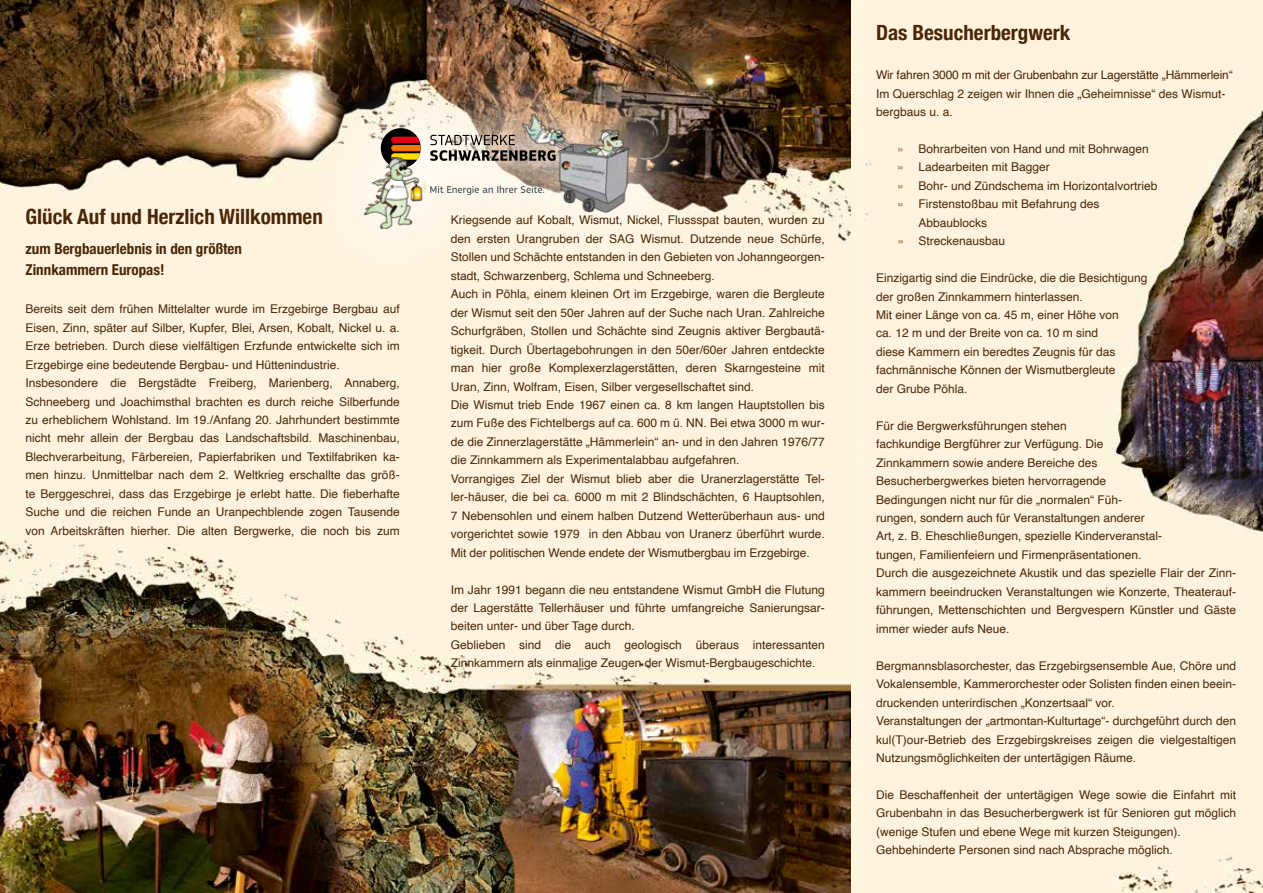
<style>
.page{position:relative;width:1263px;height:893px;background:#fff}
.page>*{position:absolute;margin:0;border:0;box-sizing:border-box;transform-origin:0 0}
.t1{font:700 condensed 21px "Helvetica Neue";color:#4a2707}
.t2{font:700 condensed 15px/21px "Helvetica Neue";color:#4a2707}
.t3{font:12px/18.5px "Helvetica";color:#4a2707}
.s1{color:#9c723a}
</style>
<div class="page">
<div style="left:850px;top:0;width:413px;height:893px;background:#fff3e0"></div>
<img style="left:865px;top:110px;width:398px;height:783px">
<img style="left:0;top:0;width:850px;height:893px">
<div style="left:309px;top:57px;width:394px;height:228px;background:#fff;opacity:.75"></div>
<img style="left:517px;top:111px;width:126px;height:102px">
<svg style="left:430px;top:135px;width:126px;height:26px;background:#978e84"></svg>
<div style="left:381px;top:128px;width:40px;height:40px;background:#000;border-radius:50%"></div>
<svg style="left:392px;top:137px;width:29px;height:21px"></svg>
<svg style="left:430px;top:186px;width:114px;height:9px"></svg>
<img style="left:364px;top:158px;width:61px;height:71px">
<h1 class="t1" style="left:26px;top:199px;width:299px">Glück Auf und Herzlich Willkommen</h1>
<p class="t2" style="left:26px;top:237px;width:218px">zum Bergbauerlebnis in den größten<br>Zinnkammern Europas!</p>
<p class="t3" style="left:26px;top:300px;width:376px">Bereits seit dem frühen Mittelalter wurde im Erzgebirge Bergbau auf Eisen, Zinn, später auf Silber, Kupfer, Blei, Arsen, Kobalt, Nickel u. a.<br>Erze betrieben. Durch diese vielfältigen Erzfunde entwickelte sich im Erzgebirge eine bedeutende Bergbau- und Hüttenindustrie.<br>Insbesondere die Bergstädte Freiberg, Marienberg, Annaberg, Schneeberg und Joachimsthal brachten es durch reiche Silberfunde zu erheblichem Wohlstand. Im 19./Anfang 20. Jahrhundert bestimmte nicht mehr allein der Bergbau das Landschaftsbild. Maschinenbau, Blechverarbeitung, Färbereien, Papierfabriken und Textilfabriken ka&shy;men hinzu. Unmittelbar nach dem 2. Weltkrieg erschallte das größ&shy;te Berggeschrei, dass das Erzgebirge je erlebt hatte. Die fieberhafte Suche und die reichen Funde an Uranpechblende zogen Tausende von Arbeitskräften hierher. Die alten Bergwerke, die noch bis zum</p>
<p class="t3" style="left:451px;top:211px;width:376px">Kriegsende auf Kobalt, Wismut, Nickel, Flussspat bauten, wurden zu den ersten Urangruben der SAG Wismut. Dutzende neue Schürfe, Stollen und Schächte entstanden in den Gebieten von Johanngeorgen&shy;stadt, Schwarzenberg, Schlema und Schneeberg.<br>Auch in Pöhla, einem kleinen Ort im Erzgebirge, waren die Bergleute der Wismut seit den 50er Jahren auf der Suche nach Uran. Zahlreiche Schurfgräben, Stollen und Schächte sind Zeugnis aktiver Bergbautä&shy;tigkeit. Durch Übertagebohrungen in den 50er/60er Jahren entdeckte man hier große Komplexerzlagerstätten, deren Skarngesteine mit Uran, Zinn, Wolfram, Eisen, Silber vergesellschaftet sind.<br>Die Wismut trieb Ende 1967 einen ca. 8 km langen Hauptstollen bis zum Fuße des Fichtelbergs auf ca. 600 m ü. NN. Bei etwa 3000 m wur&shy;de die Zinnerzlagerstätte „Hämmerlein“ an- und in den Jahren 1976/77 die Zinnkammern als Experimentalabbau aufgefahren.<br>Vorrangiges Ziel der Wismut blieb aber die Uranerzlagerstätte Tel&shy;ler-häuser, die bei ca. 6000 m mit 2 Blindschächten, 6 Hauptsohlen, 7 Nebensohlen und einem halben Dutzend Wetterüberhaun aus- und vorgerichtet sowie 1979 in den Abbau von Uranerz überführt wurde.<br>Mit der politischen Wende endete der Wismutbergbau im Erzgebirge.</p>
<p class="t3" style="left:451px;top:580px;width:376px">Im Jahr 1991 begann die neu entstandene Wismut GmbH die Flutung der Lagerstätte Tellerhäuser und führte umfangreiche Sanierungsar&shy;beiten unter- und über Tage durch.<br>Geblieben sind die auch geologisch überaus interessanten Zinnkammern als einmalige Zeugen der Wismut-Bergbaugeschichte.</p>
<h1 class="t1" style="left:876px;top:15px;width:196px">Das Besucherbergwerk</h1>
<p class="t3" style="left:876px;top:66px;width:358px">Wir fahren 3000 m mit der Grubenbahn zur Lagerstätte „Hämmerlein“<br>Im Querschlag 2 zeigen wir Ihnen die „Geheimnisse“ des Wismut&shy;bergbaus u. a.</p>
<p class="t3" style="left:897px;top:140px;width:253px"><span class="s1">»</span> Bohrarbeiten von Hand und mit Bohrwagen</p>
<p class="t3" style="left:897px;top:158px;width:154px"><span class="s1">»</span> Ladearbeiten mit Bagger</p>
<p class="t3" style="left:897px;top:177px;width:262px"><span class="s1">»</span> Bohr- und Zündschema im Horizontalvortrieb</p>
<p class="t3" style="left:897px;top:195px;width:204px"><span class="s1">»</span> Firstenstoßbau mit Befahrung des</p>
<p class="t3" style="left:918px;top:214px;width:70px">Abbaublocks</p>
<p class="t3" style="left:897px;top:232px;width:109px"><span class="s1">»</span> Streckenausbau</p>
<p class="t3" style="left:876px;top:269px;width:273px">Einzigartig sind die Eindrücke, die die Besichtigung der großen Zinnkammern hinterlassen.<br>Mit einer Länge von ca. 45 m, einer Höhe von<br>ca. 12 m und der Breite von ca. 10 m sind<br>diese Kammern ein beredtes Zeugnis für das fachmännische Können der Wismutbergleute<br>der Grube Pöhla.</p>
<p class="t3" style="left:876px;top:417px;width:362px">Für die Bergwerksführungen stehen<br>fachkundige Bergführer zur Verfügung. Die<br>Zinnkammern sowie andere Bereiche des<br>Besucherbergwerkes bieten hervorragende<br>Bedingungen nicht nur für die „normalen“ Füh-<br>rungen, sondern auch für Veranstaltungen anderer<br>Art, z. B. Eheschließungen, spezielle Kinderveranstal-<br>tungen, Familienfeiern und Firmenpräsentationen.<br>Durch die ausgezeichnete Akustik und das spezielle Flair der Zinn&shy;kammern beeindrucken Veranstaltungen wie Konzerte, Theaterauf&shy;führungen, Mettenschichten und Bergvespern Künstler und Gäste immer wieder aufs Neue.</p>
<p class="t3" style="left:876px;top:657px;width:361px">Bergmannsblasorchester, das Erzgebirgsensemble Aue, Chöre und Vokalensemble, Kammerorchester oder Solisten finden einen beein&shy;druckenden unterirdischen „Konzertsaal“ vor.<br>Veranstaltungen der „artmontan-Kulturtage“- durchgeführt durch den kul(T)our-Betrieb des Erzgebirgskreises zeigen die vielgestaltigen Nutzungsmöglichkeiten der untertägigen Räume.</p>
<p class="t3" style="left:876px;top:786px;width:361px">Die Beschaffenheit der untertägigen Wege sowie die Einfahrt mit Grubenbahn in das Besucherbergwerk ist für Senioren gut möglich (wenige Stufen und ebene Wege mit kurzen Steigungen).<br>Gehbehinderte Personen sind nach Absprache möglich.</p>
</div>
